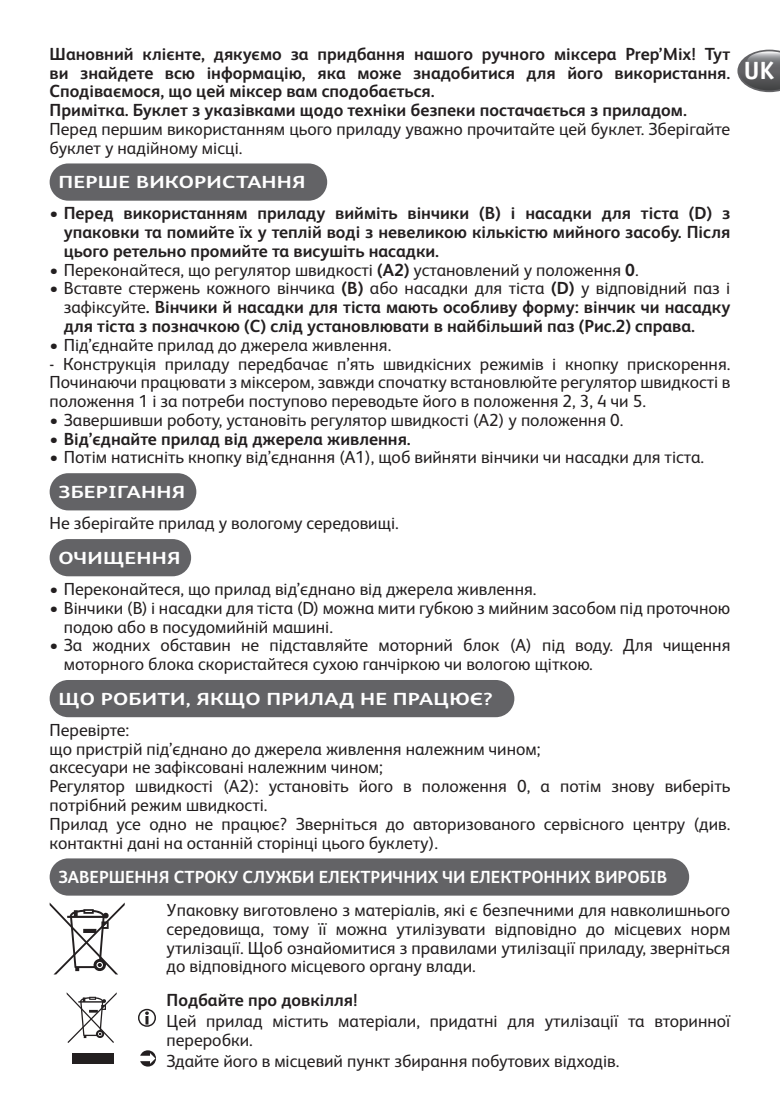
<style>
.page{position:relative;width:780px;height:1106px;background:#fff}
.page>*{position:absolute;margin:0;border:0;box-sizing:border-box;transform-origin:0 0}
.t1{font:700 25px "Officina Sans";color:#fff}
.t2{font:17.5px/18.8px "FS Albert Pro";color:#231f20}
.t3{font:700 17.5px/18.8px "FS Albert Pro";color:#231f20;text-align:justify}
.t4{font:700 17.5px "FS Albert Pro";letter-spacing:.01em;color:#fff;scale:1.25 1}
.t5{font:700 17.5px "FS Albert Pro";letter-spacing:.01em;color:#fff}
.s1{font-weight:400}
.s2{font-weight:700}
</style>
<div class="page">
<svg style="left:737px;top:50px;width:43px;height:42px"></svg>
<div style="left:50px;top:163px;width:277px;height:38px;background:#636366;border-radius:19px"></div>
<div style="left:50px;top:473px;width:146px;height:37px;background:#636366;border-radius:19px"></div>
<div style="left:50px;top:539px;width:141px;height:37px;background:#636366;border-radius:19px"></div>
<div style="left:50px;top:680px;width:464px;height:37px;background:#636366;border-radius:19px"></div>
<div style="left:50px;top:858px;width:639px;height:37px;background:#636366;border-radius:19px"></div>
<svg style="left:50px;top:902px;width:75px;height:72px"></svg>
<div style="left:72px;top:1053px;width:42px;height:10px;background:#231f20"></div>
<svg style="left:67px;top:992px;width:50px;height:51px"></svg>
<svg style="left:138px;top:1008px;width:18px;height:18px"></svg>
<svg style="left:140px;top:1050px;width:16px;height:16px"></svg>
<p class="t3" style="left:50px;top:43px;width:682px;text-align:left">Шановний клієнте, дякуємо за придбання нашого ручного міксера Prep’Mix! Тут ви знайдете всю інформацію, яка може знадобитися для його використання.<br>Сподіваємося, що цей міксер вам сподобається.<br>Примітка. Буклет з указівками щодо техніки безпеки постачається з приладом.</p>
<p class="t2" style="left:50px;top:118px;width:682px">Перед першим використанням цього приладу уважно прочитайте цей буклет. Зберігайте буклет у надійному місці.</p>
<p class="t4" style="left:58px;top:170px;width:199px">ПЕРШЕ ВИКОРИСТАННЯ</p>
<p class="t3" style="left:64px;top:203px;width:668px;text-indent:-14px"><span class="s1">•</span> Перед використанням приладу вийміть вінчики (B) і насадки для тіста (D) з упаковки та помийте їх у теплій воді з невеликою кількістю мийного засобу. Після цього ретельно промийте та висушіть насадки.</p>
<p class="t2" style="left:50px;top:259px;width:590px">• Переконайтеся, що регулятор швидкості <span class="s2">(A2)</span> установлений у положення <span class="s2">0</span>.</p>
<p class="t3" style="left:64px;top:278px;width:668px;text-indent:-14px"><span class="s1">• Вставте стержень кожного вінчика</span> (B) <span class="s1">або насадки для тіста</span> (D) <span class="s1">у відповідний паз і зафіксуйте</span>. Вінчики й насадки для тіста мають особливу форму: вінчик чи насадку для тіста з позначкою (C) слід установлювати в найбільший паз (Рис.2) справа.</p>
<p class="t2" style="left:50px;top:334px;width:343px">• Під’єднайте прилад до джерела живлення.</p>
<p class="t2" style="left:50px;top:353px;width:682px;text-align:justify">- Конструкція приладу передбачає п’ять швидкісних режимів і кнопку прискорення.<br>Починаючи працювати з міксером, завжди спочатку встановлюйте регулятор швидкості в положення 1 і за потреби поступово переводьте його в положення 2, 3, 4 чи 5.</p>
<p class="t2" style="left:50px;top:409px;width:575px">• Завершивши роботу, установіть регулятор швидкості (A2) у положення 0.</p>
<p class="t3" style="left:50px;top:428px;width:362px"><span class="s1">•</span> Від’єднайте прилад від джерела живлення.</p>
<p class="t2" style="left:50px;top:446px;width:656px">• Потім натисніть кнопку від’єднання (A1), щоб вийняти вінчики чи насадки для тіста.</p>
<p class="t4" style="left:58px;top:479px;width:103px">ЗБЕРІГАННЯ</p>
<p class="t2" style="left:50px;top:512px;width:350px">Не зберігайте прилад у вологому середовищі.</p>
<p class="t4" style="left:58px;top:545px;width:99px">ОЧИЩЕННЯ</p>
<p class="t2" style="left:50px;top:578px;width:488px">• Переконайтеся, що прилад від’єднано від джерела живлення.</p>
<p class="t2" style="left:64px;top:597px;width:668px;text-indent:-14px">• Вінчики (B) і насадки для тіста (D) можна мити губкою з мийним засобом під проточною подою або в посудомийній машині.</p>
<p class="t2" style="left:64px;top:634px;width:668px;text-indent:-14px">• За жодних обставин не підставляйте моторний блок (A) під воду. Для чищення моторного блока скористайтеся сухою ганчіркою чи вологою щіткою.</p>
<p class="t4" style="left:58px;top:686px;width:349px">ЩО РОБИТИ, ЯКЩО ПРИЛАД НЕ ПРАЦЮЄ?</p>
<p class="t2" style="left:50px;top:719px;width:682px">Перевірте:<br>що пристрій під’єднано до джерела живлення належним чином;<br>аксесуари не зафіксовані належним чином;<br>Регулятор швидкості (A2): установіть його в положення 0, а потім знову виберіть потрібний режим швидкості.<br>Прилад усе одно не працює? Зверніться до авторизованого сервісного центру (див. контактні дані на останній сторінці цього буклету).</p>
<p class="t5" style="left:58px;top:864px;width:610px">ЗАВЕРШЕННЯ СТРОКУ СЛУЖБИ ЕЛЕКТРИЧНИХ ЧИ ЕЛЕКТРОННИХ ВИРОБІВ</p>
<p class="t2" style="left:167px;top:899px;width:565px;text-align:justify">Упаковку виготовлено з матеріалів, які є безпечними для навколишнього середовища, тому її можна утилізувати відповідно до місцевих норм утилізації. Щоб ознайомитися з правилами утилізації приладу, зверніться до відповідного місцевого органу влади.</p>
<p class="t3" style="left:167px;top:989px;width:192px">Подбайте про довкілля!</p>
<p class="t2" style="left:167px;top:1010px;width:565px">Цей прилад містить матеріали, придатні для утилізації та вторинної переробки.</p>
<p class="t2" style="left:167px;top:1049px;width:454px">Здайте його в місцевий пункт збирання побутових відходів.</p>
<h1 class="t1" style="left:743px;top:55px;width:32px">UK</h1>
</div>
